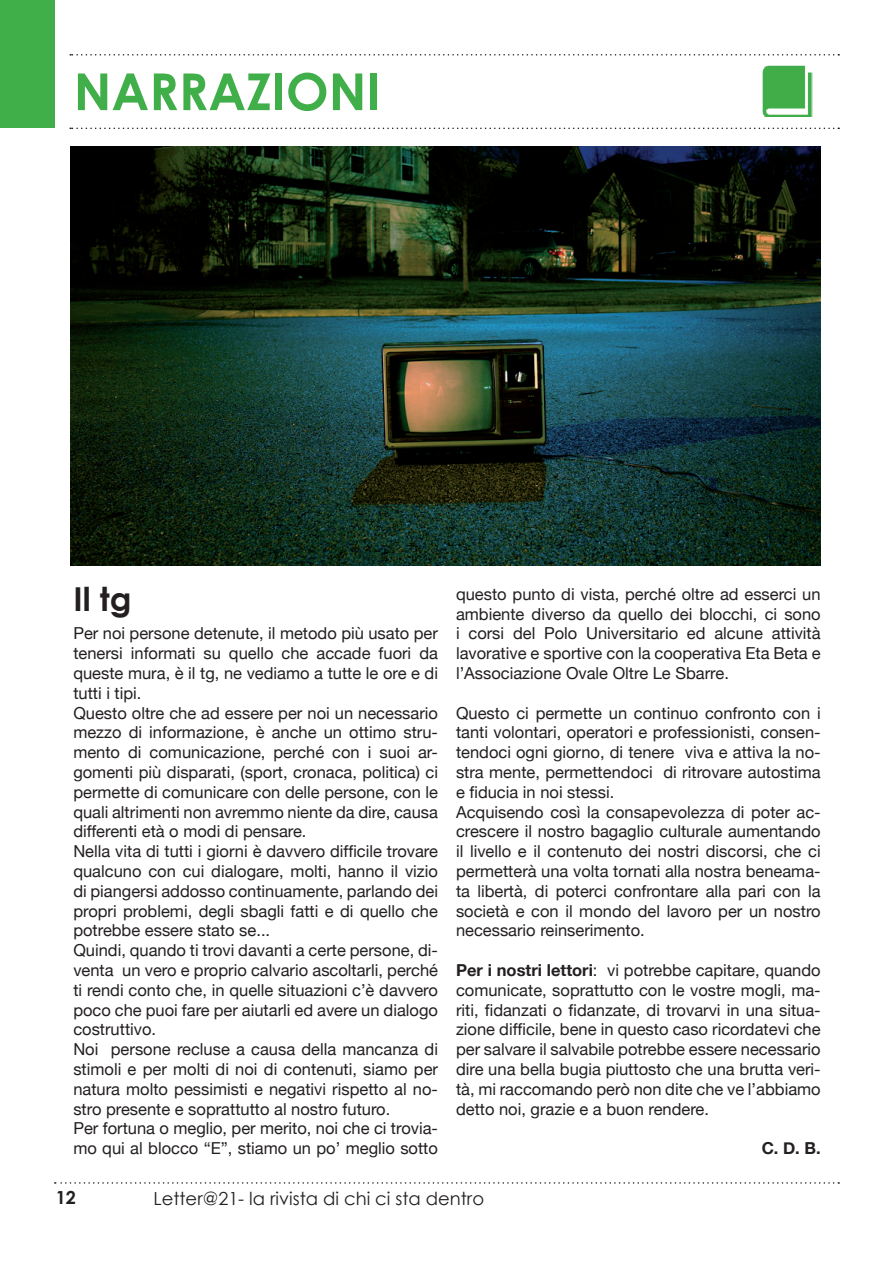
<style>
.page{position:relative;width:893px;height:1263px;background:#fff}
.page>*{position:absolute;margin:0;border:0;box-sizing:border-box;transform-origin:0 0}
.t1{font:700 51px "Century Gothic";color:#40ae49}
.t2{font:700 33px "Century Gothic";color:#231f20}
.t3{font:18px "Century Gothic";color:#231f20}
.t4{font:700 18px "Century Gothic";color:#231f20}
.t5{font:16.5px/19.8px "Helvetica Neue";color:#231f20}
.t6{font:700 16.5px "Helvetica Neue";color:#231f20}
.s1{font-weight:700}
</style>
<div class="page">
<div style="left:0;top:0;width:54px;height:128px;background:#40ae49"></div>
<svg style="left:70px;top:54px;width:769px;height:2px"></svg>
<svg style="left:55px;top:1182px;width:784px;height:2px"></svg>
<svg style="left:70px;top:128px;width:769px;height:1px"></svg>
<img style="left:762px;top:65px;width:51px;height:52px">
<img style="left:70px;top:146px;width:750px;height:420px">
<h1 class="t1" style="left:74px;top:53px;width:309px">NARRAZIONI</h1>
<h2 class="t2" style="left:73px;top:574px;width:60px">Il tg</h2>
<p class="t5" style="left:73px;top:623px;width:366px">Per noi persone detenute, il metodo più usato per tenersi informati su quello che accade fuori da queste mura, è il tg, ne vediamo a tutte le ore e di tutti i tipi.<br>Questo oltre che ad essere per noi un necessario mezzo di informazione, è anche un ottimo stru&shy;mento di comunicazione, perché con i suoi ar&shy;gomenti più disparati, (sport, cronaca, politica) ci permette di comunicare con delle persone, con le quali altrimenti non avremmo niente da dire, causa differenti età o modi di pensare.<br>Nella vita di tutti i giorni è davvero difficile trovare qualcuno con cui dialogare, molti, hanno il vizio di piangersi addosso continuamente, parlando dei propri problemi, degli sbagli fatti e di quello che potrebbe essere stato se...<br>Quindi, quando ti trovi davanti a certe persone, di&shy;venta un vero e proprio calvario ascoltarli, perché ti rendi conto che, in quelle situazioni c’è davvero poco che puoi fare per aiutarli ed avere un dialogo costruttivo.<br>Noi persone recluse a causa della mancanza di stimoli e per molti di noi di contenuti, siamo per natura molto pessimisti e negativi rispetto al no&shy;stro presente e soprattutto al nostro futuro.<br>Per fortuna o meglio, per merito, noi che ci trovia&shy;mo qui al blocco “E”, stiamo un po’ meglio sotto</p>
<p class="t5" style="left:456px;top:584px;width:366px;text-align:justify">questo punto di vista, perché oltre ad esserci un ambiente diverso da quello dei blocchi, ci sono i corsi del Polo Universitario ed alcune attività lavorative e sportive con la cooperativa Eta Beta e l’Associazione Ovale Oltre Le Sbarre.</p>
<p class="t5" style="left:456px;top:702px;width:366px">Questo ci permette un continuo confronto con i tanti volontari, operatori e professionisti, consen&shy;tendoci ogni giorno, di tenere viva e attiva la no&shy;stra mente, permettendoci di ritrovare autostima e fiducia in noi stessi.<br>Acquisendo così la consapevolezza di poter ac&shy;crescere il nostro bagaglio culturale aumentando il livello e il contenuto dei nostri discorsi, che ci permetterà una volta tornati alla nostra beneama&shy;ta libertà, di poterci confrontare alla pari con la società e con il mondo del lavoro per un nostro necessario reinserimento.</p>
<p class="t5" style="left:456px;top:960px;width:366px;text-align:justify"><span class="s1">Per i nostri lettori</span>: vi potrebbe capitare, quando comunicate, soprattutto con le vostre mogli, ma&shy;riti, fidanzati o fidanzate, di trovarvi in una situa&shy;zione difficile, bene in questo caso ricordatevi che per salvare il salvabile potrebbe essere necessario dire una bella bugia piuttosto che una brutta veri&shy;tà, mi raccomando però non dite che ve l’abbiamo detto noi, grazie e a buon rendere.</p>
<p class="t6" style="left:762px;top:1138px;width:61px">C. D. B.</p>
<p class="t4" style="left:56px;top:1183px;width:22px">12</p>
<p class="t3" style="left:153px;top:1185px;width:332px">Letter@21- la rivista di chi ci sta dentro</p>
</div>
